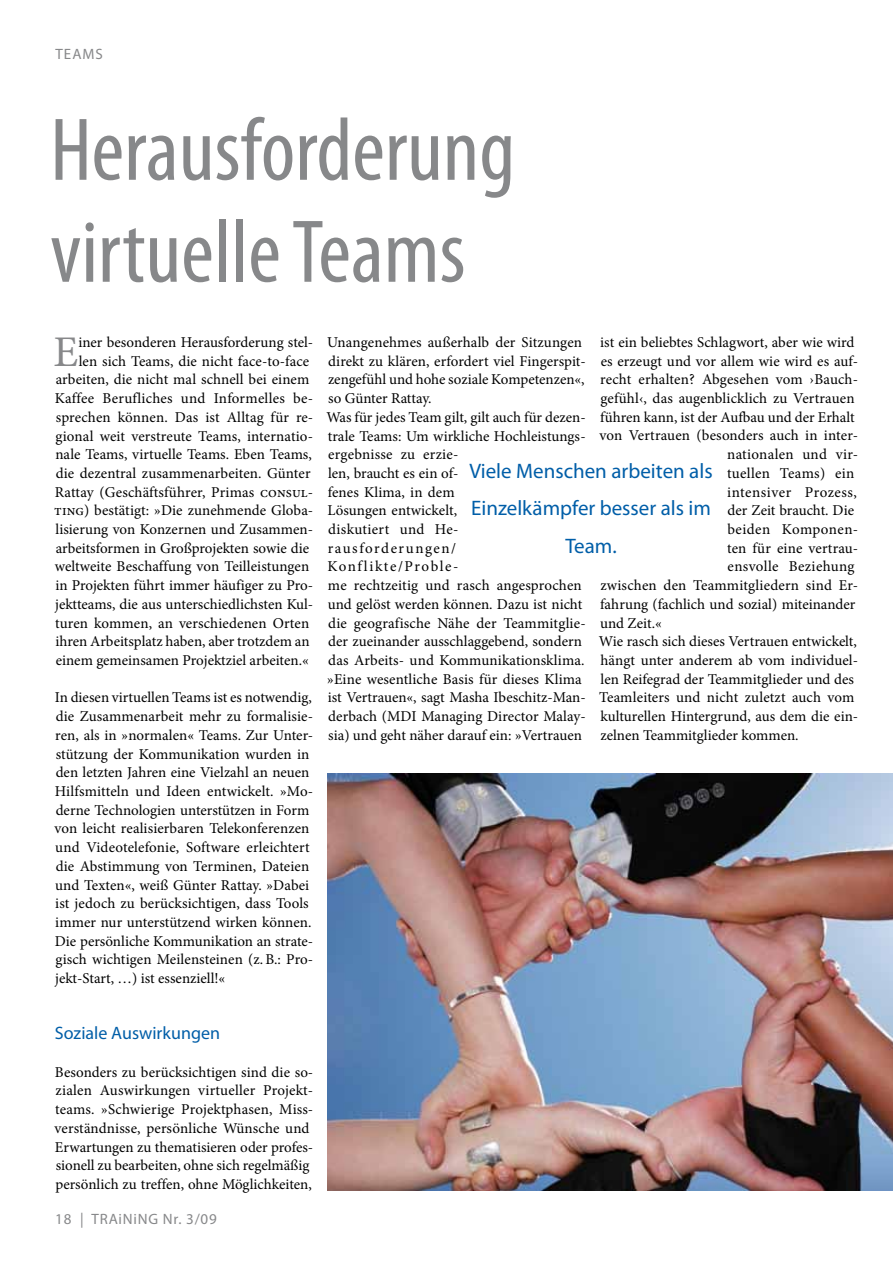
<style>
.page{position:relative;width:893px;height:1263px;background:#fff}
.page>*{position:absolute;margin:0;border:0;box-sizing:border-box;transform-origin:0 0}
.t1{font:condensed 90px/102px "Myriad Pro";color:#87888a}
.t2{font:43.8px "Minion Pro";color:#87888a}
.t3{font:21px/37.3px "Myriad Pro";color:#005ea8;text-align:center}
.t4{font:18px "Myriad Pro";color:#005ea8}
.t5{font:15px/18.8px "Minion Pro";letter-spacing:.005em;color:#000}
.t6{font:15px "Myriad Pro";letter-spacing:.055em;color:#87888a}
.t7{font:15px "Minion Pro";letter-spacing:.035em;color:#000}
.t8{font:15px "Minion Pro";letter-spacing:.025em;color:#000}
.t9{font:15px "Minion Pro";letter-spacing:.03em;color:#000}
</style>
<div class="page">
<img style="left:328px;top:774px;width:565px;height:417px">
<p class="t6" style="left:55px;top:45px;width:49px">Teams</p>
<h1 class="t1" style="left:50px;top:98px;width:466px">Herausforderung virtuelle Teams</h1>
<h2 class="t2" style="left:53px;top:322px;width:26px">E</h2>
<p class="t5" style="left:78px;top:333px;width:236px">iner besonderen Herausforderung stel-</p>
<p class="t5" style="left:79px;top:352px;width:232px">len sich Teams, die nicht face-to-face</p>
<p class="t5" style="left:56px;top:370px;width:255px">arbeiten, die nicht mal schnell bei einem</p>
<p class="t5" style="left:55px;top:389px;width:260px">Kaffee Berufliches und Informelles be-</p>
<p class="t5" style="left:56px;top:408px;width:259px">sprechen können. Das ist Alltag für re-</p>
<p class="t5" style="left:56px;top:426px;width:259px">gional weit verstreute Teams, internatio-</p>
<p class="t5" style="left:55px;top:445px;width:258px">nale Teams, virtuelle Teams. Eben Teams,</p>
<p class="t5" style="left:56px;top:464px;width:256px">die dezentral zusammenarbeiten. Günter</p>
<p class="t5" style="left:55px;top:483px;width:260px">Rattay (Geschäftsführer, Primas consul-</p>
<p class="t5" style="left:54px;top:501px;width:260px">ting) bestätigt: »Die zunehmende Globa-</p>
<p class="t5" style="left:56px;top:520px;width:259px">lisierung von Konzernen und Zusammen-</p>
<p class="t5" style="left:56px;top:539px;width:255px">arbeitsformen in Großprojekten sowie die</p>
<p class="t5" style="left:55px;top:557px;width:256px">weltweite Beschaffung von Teilleistungen</p>
<p class="t5" style="left:55px;top:576px;width:259px">in Projekten führt immer häufiger zu Pro-</p>
<p class="t5" style="left:55px;top:595px;width:260px">jektteams, die aus unterschiedlichsten Kul-</p>
<p class="t5" style="left:55px;top:613px;width:256px">turen kommen, an verschiedenen Orten</p>
<p class="t5" style="left:55px;top:632px;width:256px">ihren Arbeitsplatz haben, aber trotzdem an</p>
<p class="t5" style="left:56px;top:651px;width:255px">einem gemeinsamen Projektziel arbeiten.«</p>
<p class="t5" style="left:55px;top:688px;width:260px">In diesen virtuellen Teams ist es notwendig, die Zusammenarbeit mehr zu formalisie&shy;ren, als in »normalen« Teams. Zur Unter&shy;stützung der Kommunikation wurden in den letzten Jahren eine Vielzahl an neuen Hilfsmitteln und Ideen entwickelt. »Mo&shy;derne Technologien unterstützen in Form von leicht realisierbaren Telekonferenzen und Videotelefonie, Software erleichtert die Abstimmung von Terminen, Dateien und Texten«, weiß Günter Rattay. »Dabei ist jedoch zu berücksichtigen, dass Tools immer nur unterstützend wirken können.<br>Die persönliche Kommunikation an strate&shy;gisch wichtigen Meilensteinen (z.B.: Pro&shy;jekt-Start, …) ist essenziell!«</p>
<p class="t4" style="left:55px;top:1022px;width:167px">Soziale Auswirkungen</p>
<p class="t5" style="left:55px;top:1063px;width:260px">Besonders zu berücksichtigen sind die so&shy;zialen Auswirkungen virtueller Projekt&shy;teams. »Schwierige Projektphasen, Miss&shy;verständnisse, persönliche Wünsche und Erwartungen zu thematisieren oder profes&shy;sionell zu bearbeiten, ohne sich regelmäßig persönlich zu treffen, ohne Möglichkeiten,</p>
<p class="t6" style="left:55px;top:1210px;width:163px">18 | TRAiNiNG Nr. 3/09</p>
<p class="t5" style="left:326px;top:333px;width:261px">Unangenehmes außerhalb der Sitzungen direkt zu klären, erfordert viel Fingerspit&shy;zengefühl und hohe soziale Kompetenzen«, so Günter Rattay.<br>Was für jedes Team gilt, gilt auch für dezen&shy;trale Teams: Um wirkliche Hochleistungs&shy;ergebnisse zu erzie-<br>len, braucht es ein of-<br>fenes Klima, in dem<br>Lösungen entwickelt,<br>diskutiert und He&shy;rausforderungen/ Konflikte/Proble-<br>me rechtzeitig und rasch angesprochen und gelöst werden können. Dazu ist nicht die geografische Nähe der Teammitglie&shy;der zueinander ausschlaggebend, sondern das Arbeits- und Kommunikationsklima. »Eine wesentliche Basis für dieses Klima ist Vertrauen«, sagt Masha Ibeschitz-Man&shy;derbach (MDI Managing Director Malay&shy;sia) und geht näher darauf ein: »Vertrauen</p>
<p class="t5" style="left:600px;top:333px;width:256px">ist ein beliebtes Schlagwort, aber wie wird</p>
<p class="t5" style="left:601px;top:351px;width:259px">es erzeugt und vor allem wie wird es auf-</p>
<p class="t5" style="left:600px;top:370px;width:259px">recht erhalten? Abgesehen vom ›Bauch-</p>
<p class="t5" style="left:600px;top:389px;width:255px">gefühl‹, das augenblicklich zu Vertrauen</p>
<p class="t5" style="left:600px;top:408px;width:256px">führen kann, ist der Aufbau und der Erhalt</p>
<p class="t5" style="left:600px;top:426px;width:260px">von Vertrauen (besonders auch in inter-</p>
<p class="t5" style="left:727px;top:445px;width:132px">nationalen und vir-</p>
<p class="t5" style="left:727px;top:464px;width:129px">tuellen Teams) ein</p>
<p class="t7" style="left:727px;top:482px;width:131px">intensiver Prozess,</p>
<p class="t5" style="left:728px;top:501px;width:128px">der Zeit braucht. Die</p>
<p class="t9" style="left:727px;top:519px;width:132px">beiden Komponen-</p>
<p class="t5" style="left:727px;top:539px;width:133px">ten für eine vertrau-</p>
<p class="t8" style="left:728px;top:556px;width:128px">ensvolle Beziehung</p>
<p class="t5" style="left:600px;top:576px;width:259px">zwischen den Teammitgliedern sind Er-</p>
<p class="t5" style="left:600px;top:595px;width:257px">fahrung (fachlich und sozial) miteinander</p>
<p class="t5" style="left:600px;top:613px;width:63px">und Zeit.«</p>
<p class="t5" style="left:599px;top:632px;width:260px">Wie rasch sich dieses Vertrauen entwickelt,</p>
<p class="t5" style="left:600px;top:651px;width:259px">hängt unter anderem ab vom individuel-</p>
<p class="t5" style="left:601px;top:669px;width:255px">len Reifegrad der Teammitglieder und des</p>
<p class="t5" style="left:599px;top:688px;width:257px">Teamleiters und nicht zuletzt auch vom</p>
<p class="t5" style="left:600px;top:707px;width:259px">kulturellen Hintergrund, aus dem die ein-</p>
<p class="t5" style="left:600px;top:726px;width:200px">zelnen Teammitglieder kommen.</p>
<h3 class="t3" style="left:469px;top:452px;width:245px">Viele Menschen arbeiten als<br>Einzelkämpfer besser als im<br>Team.</h3>
</div>
